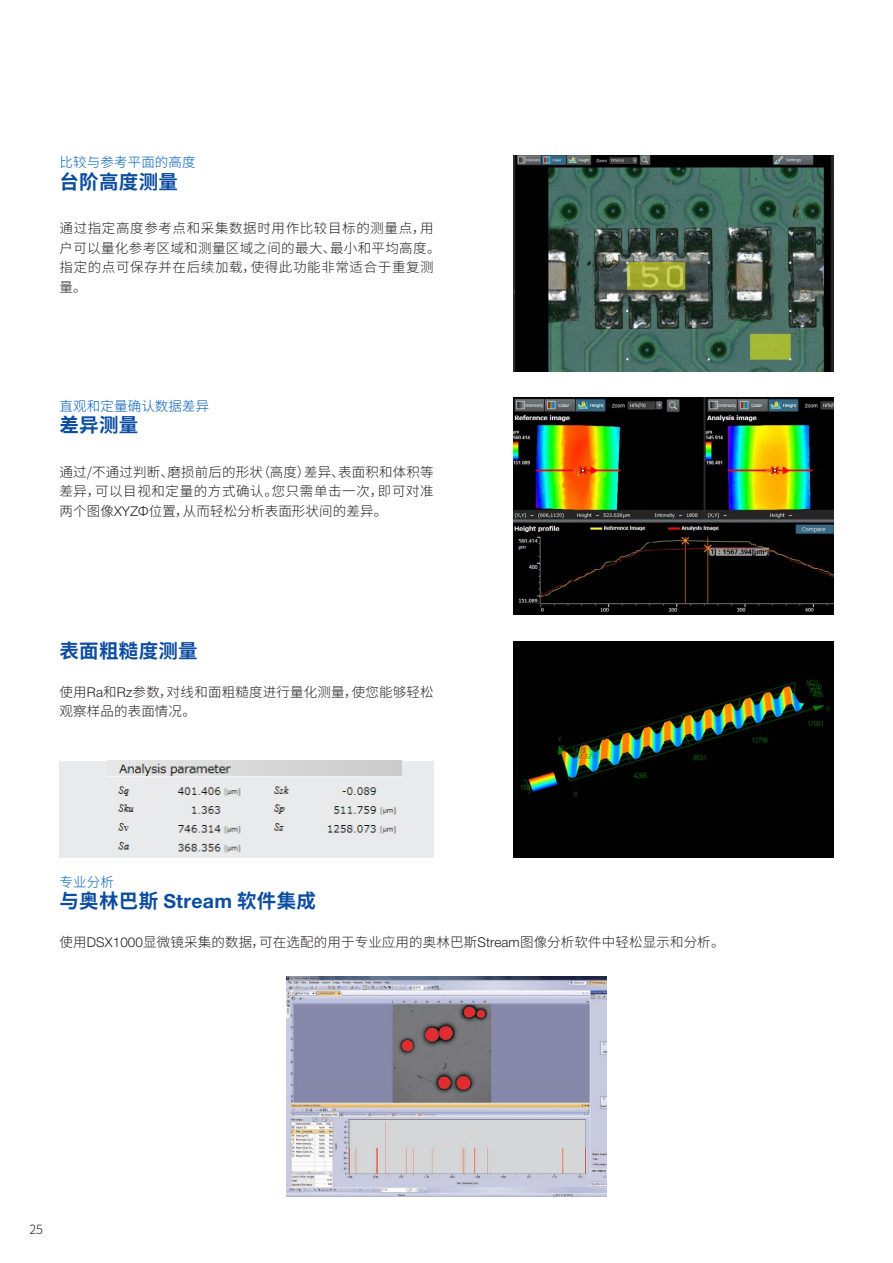
<style>
.page{position:relative;width:893px;height:1263px;background:#fff}
.page>*{position:absolute;margin:0;border:0;box-sizing:border-box;transform-origin:0 0}
.t1{font:700 19.5px "Noto Sans SC";letter-spacing:.015em;color:#0d4da1}
.t2{font:300 13.5px/19.5px "Noto Sans SC";letter-spacing:.025em;color:#231f20;text-align:justify}
.t3{font:300 13.5px/19.5px "Noto Sans SC";letter-spacing:.045em;color:#231f20}
.t4{font:300 13.5px "Noto Sans SC";letter-spacing:.01em;color:#005fb9}
.t5{font:300 12.75px "Noto Sans SC";color:#231f20}
.s1{font-family:"Helvetica Neue LTW1 G"}
</style>
<div class="page">
<img style="left:287px;top:976px;width:320px;height:220px">
<img style="left:513px;top:155px;width:320px;height:217px">
<img style="left:513px;top:397px;width:320px;height:217px">
<div style="left:513px;top:641px;width:320px;height:217px;background:#000"></div>
<img style="left:521px;top:680px;width:309px;height:117px">
<div style="left:60px;top:761px;width:374px;height:97px;background:#e9eaeb"></div>
<img style="left:107px;top:761px;width:294px;height:92px">
<p class="t4" style="left:60px;top:155px;width:138px">比较与参考平面的高度</p>
<h1 class="t1" style="left:60px;top:170px;width:120px">台阶高度测量</h1>
<p class="t3" style="left:60px;top:219px;width:383px">通过指定高度参考点和采集数据时用作比较目标的测量点，用户可以量化参考区域和测量区域之间的最大、最小和平均高度。指定的点可保存并在后续加载，使得此功能非常适合于重复测量。</p>
<p class="t4" style="left:60px;top:398px;width:151px">直观和定量确认数据差异</p>
<h1 class="t1" style="left:60px;top:414px;width:80px">差异测量</h1>
<p class="t2" style="left:60px;top:463px;width:376px">通过/不通过判断、磨损前后的形状（高度）差异、表面积和体积等差异，可以目视和定量的方式确认。您只需单击一次，即可对准两个图像<span class="s1">XYZΦ</span>位置，从而轻松分析表面形状间的差异。</p>
<h1 class="t1" style="left:60px;top:640px;width:140px">表面粗糙度测量</h1>
<p class="t2" style="left:60px;top:682px;width:376px">使用<span class="s1">Ra</span>和<span class="s1">Rz</span>参数，对线和面粗糙度进行量化测量，使您能够轻松观察样品的表面情况。</p>
<p class="t4" style="left:60px;top:874px;width:56px">专业分析</p>
<h1 class="t1" style="left:60px;top:890px;width:258px">与奥林巴斯 <span class="s1">Stream</span> 软件集成</h1>
<p class="t2" style="left:60px;top:933px;width:667px">使用<span class="s1">DSX1000</span>显微镜采集的数据，可在选配的用于专业应用的奥林巴斯<span class="s1">Stream</span>图像分析软件中轻松显示和分析。</p>
<p class="t5" style="left:29px;top:1222px;width:15px">25</p>
</div>
